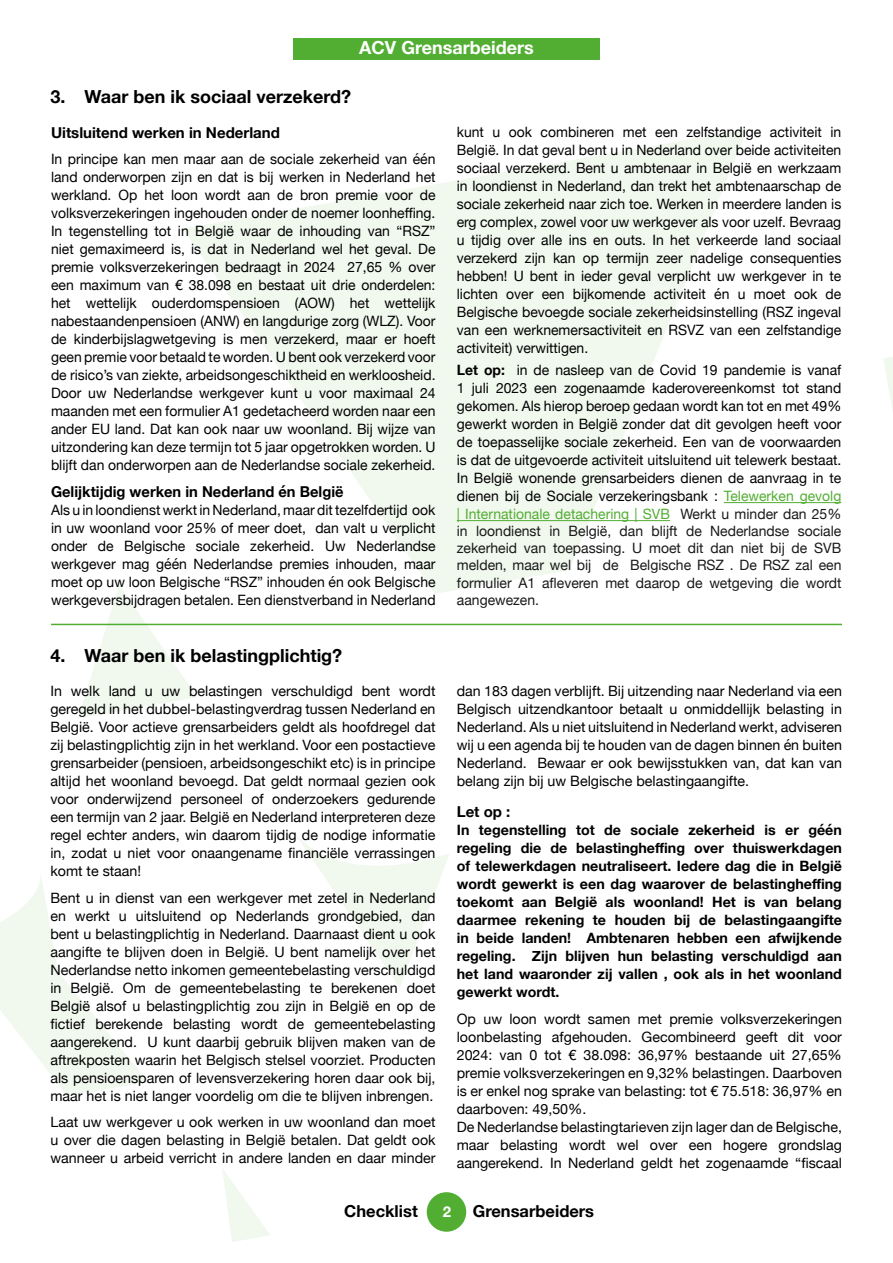
<style>
.page{position:relative;width:893px;height:1263px;background:#fff}
.page>*{position:absolute;margin:0;border:0;box-sizing:border-box;transform-origin:0 0}
.t1{font:700 18px "Helvetica Neue";color:#000}
.t2{font:700 18px "Helvetica Neue";color:#fff}
.t3{font:700 16.5px "Helvetica Neue";color:#000}
.t4{font:700 15px "Helvetica Neue";color:#000}
.t5{font:700 15px "Helvetica Neue LT Std";color:#fff}
.t6{font:14.25px/18px "Helvetica Neue";color:#000;text-align:justify}
.t7{font:700 14.25px/18px "Helvetica Neue";color:#000;text-align:justify}
.s1{font-weight:700}
.s2{color:#52ae32}
.s3{color:#191919}
</style>
<div class="page">
<svg style="left:883px;top:357px;width:10px;height:54px"></svg>
<svg style="left:78px;top:586px;width:120px;height:132px"></svg>
<svg style="left:0;top:878px;width:148px;height:218px"></svg>
<svg style="left:296px;top:835px;width:153px;height:153px"></svg>
<svg style="left:222px;top:1169px;width:48px;height:73px"></svg>
<svg style="left:183px;top:129px;width:564px;height:465px;fill:#f1f8ee"></svg>
<div style="left:293px;top:38px;width:307px;height:22px;background:#52ae32"></div>
<div style="left:426px;top:1191px;width:41px;height:41px;background:#52ae32;border-radius:50%"></div>
<div style="left:425px;top:1191px;width:43px;height:42px;border:2px solid #fff;border-radius:50%"></div>
<hr style="left:724px;top:502px;width:117px;height:1px;background:#52ae32">
<hr style="left:457px;top:520px;width:213px;height:1px;background:#52ae32">
<hr style="left:51px;top:624px;width:791px;height:1px;background:#52ae32">
<p class="t2" style="left:359px;top:34px;width:176px">ACV Grensarbeiders</p>
<p class="t1" style="left:50px;top:82px;width:302px">3. Waar ben ik sociaal verzekerd?</p>
<p class="t4" style="left:51px;top:121px;width:230px">Uitsluitend werken in Nederland</p>
<p class="t6" style="left:51px;top:151px;width:386px">In principe kan men maar aan de sociale zekerheid van één land onderworpen zijn en dat is bij werken in Nederland het werkland. Op het loon wordt aan de bron premie voor de volksverzekeringen ingehouden onder de noemer loonheffing.<br>In tegenstelling tot in België waar de inhouding van “RSZ” niet gemaximeerd is, is dat in Nederland wel het geval. De premie volksverzekeringen bedraagt in 2024 27,65 % over een maximum van € 38.098 en bestaat uit drie onderdelen: het wettelijk ouderdomspensioen (AOW) het wettelijk nabestaandenpensioen (ANW) en langdurige zorg (WLZ). Voor de kinderbijslagwetgeving is men verzekerd, maar er hoeft geen premie voor betaald te worden. U bent ook verzekerd voor de risico’s van ziekte, arbeidsongeschiktheid en werkloosheid.<br>Door uw Nederlandse werkgever kunt u voor maximaal 24 maanden met een formulier A1 gedetacheerd worden naar een ander EU land. Dat kan ook naar uw woonland. Bij wijze van uitzondering kan deze termijn tot 5 jaar opgetrokken worden. U blijft dan onderworpen aan de Nederlandse sociale zekerheid.</p>
<p class="t4" style="left:51px;top:480px;width:294px">Gelijktijdig werken in Nederland én België</p>
<p class="t6" style="left:51px;top:502px;width:386px">Als u in loondienst werkt in Nederland, maar dit tezelfdertijd ook in uw woonland voor 25% of meer doet, dan valt u verplicht onder de Belgische sociale zekerheid. Uw Nederlandse werkgever mag géén Nederlandse premies inhouden, maar moet op uw loon Belgische “RSZ” inhouden én ook Belgische werkgeversbijdragen betalen. Een dienstverband in Nederland</p>
<p class="t1" style="left:50px;top:641px;width:293px">4. Waar ben ik belastingplichtig?</p>
<p class="t6" style="left:50px;top:683px;width:387px">In welk land u uw belastingen verschuldigd bent wordt geregeld in het dubbel-belastingverdrag tussen Nederland en België. Voor actieve grensarbeiders geldt als hoofdregel dat zij belastingplichtig zijn in het werkland. Voor een postactieve grensarbeider (pensioen, arbeidsongeschikt etc) is in principe altijd het woonland bevoegd. Dat geldt normaal gezien ook voor onderwijzend personeel of onderzoekers gedurende een termijn van 2 jaar. België en Nederland interpreteren deze regel echter anders, win daarom tijdig de nodige informatie in, zodat u niet voor onaangename financiële verrassingen komt te staan!</p>
<p class="t6" style="left:50px;top:889px;width:387px">Bent u in dienst van een werkgever met zetel in Nederland en werkt u uitsluitend op Nederlands grondgebied, dan bent u belastingplichtig in Nederland. Daarnaast dient u ook aangifte te blijven doen in België. U bent namelijk over het Nederlandse netto inkomen gemeentebelasting verschuldigd in België. Om de gemeentebelasting te berekenen doet België alsof u belastingplichtig zou zijn in België en op de fictief berekende belasting wordt de gemeentebelasting aangerekend. U kunt daarbij gebruik blijven maken van de aftrekposten waarin het Belgisch stelsel voorziet. Producten als pensioensparen of levensverzekering horen daar ook bij, maar het is niet langer voordelig om die te blijven inbrengen.</p>
<p class="t6" style="left:50px;top:1114px;width:387px">Laat uw werkgever u ook werken in uw woonland dan moet u over die dagen belasting in België betalen. Dat geldt ook wanneer u arbeid verricht in andere landen en daar minder</p>
<p class="t6" style="left:457px;top:124px;width:386px">kunt u ook combineren met een zelfstandige activiteit in België. In dat geval bent u in Nederland over beide activiteiten sociaal verzekerd. Bent u ambtenaar in België en werkzaam in loondienst in Nederland, dan trekt het ambtenaarschap de sociale zekerheid naar zich toe. Werken in meerdere landen is erg complex, zowel voor uw werkgever als voor uzelf. Bevraag u tijdig over alle ins en outs. In het verkeerde land sociaal verzekerd zijn kan op termijn zeer nadelige consequenties hebben! U bent in ieder geval verplicht uw werkgever in te lichten over een bijkomende activiteit én u moet ook de Belgische bevoegde sociale zekerheidsinstelling (RSZ ingeval van een werknemersactiviteit en RSVZ van een zelfstandige activiteit) verwittigen.</p>
<p class="t6" style="left:457px;top:362px;width:386px"><span class="s1">Let op:</span> in de nasleep van de Covid 19 pandemie is vanaf 1 juli 2023 een zogenaamde kaderovereenkomst tot stand gekomen. Als hierop beroep gedaan wordt kan tot en met 49% gewerkt worden in België zonder dat dit gevolgen heeft voor de toepasselijke sociale zekerheid. Een van de voorwaarden is dat de uitgevoerde activiteit uitsluitend uit telewerk bestaat.<br>In België wonende grensarbeiders dienen de aanvraag in te dienen bij de Sociale verzekeringsbank : <span class="s2">Telewerken gevolg | Internationale detachering | SVB</span> <span class="s3">Werkt u minder dan 25% in loondienst in België, dan blijft de Nederlandse sociale zekerheid van toepassing. U moet dit dan niet bij de SVB melden, maar wel bij de Belgische RSZ . De RSZ zal een formulier A1 afleveren met daarop de wetgeving die wordt aangewezen.</span></p>
<p class="t6" style="left:457px;top:683px;width:387px">dan 183 dagen verblijft. Bij uitzending naar Nederland via een Belgisch uitzendkantoor betaalt u onmiddellijk belasting in Nederland. Als u niet uitsluitend in Nederland werkt, adviseren wij u een agenda bij te houden van de dagen binnen én buiten Nederland. Bewaar er ook bewijsstukken van, dat kan van belang zijn bij uw Belgische belastingaangifte.</p>
<p class="t4" style="left:457px;top:800px;width:55px">Let op :</p>
<p class="t7" style="left:457px;top:821px;width:387px">In tegenstelling tot de sociale zekerheid is er géén regeling die de belastingheffing over thuiswerkdagen of telewerkdagen neutraliseert. Iedere dag die in België wordt gewerkt is een dag waarover de belastingheffing toekomt aan België als woonland! Het is van belang daarmee rekening te houden bij de belastingaangifte in beide landen! Ambtenaren hebben een afwijkende regeling. Zijn blijven hun belasting verschuldigd aan het land waaronder zij vallen , ook als in het woonland gewerkt wordt.</p>
<p class="t6" style="left:457px;top:1010px;width:387px;text-align:left">Op uw loon wordt samen met premie volksverzekeringen loonbelasting afgehouden. Gecombineerd geeft dit voor 2024: van 0 tot € 38.098: 36,97% bestaande uit 27,65% premie volksverzekeringen en 9,32% belastingen. Daarboven is er enkel nog sprake van belasting: tot € 75.518: 36,97% en daarboven: 49,50%.<br>De Nederlandse belastingtarieven zijn lager dan de Belgische, maar belasting wordt wel over een hogere grondslag aangerekend. In Nederland geldt het zogenaamde “fiscaal</p>
<p class="t3" style="left:344px;top:1198px;width:75px">Checklist</p>
<p class="t3" style="left:473px;top:1198px;width:123px">Grensarbeiders</p>
<p class="t5" style="left:443px;top:1203px;width:10px">2</p>
</div>
